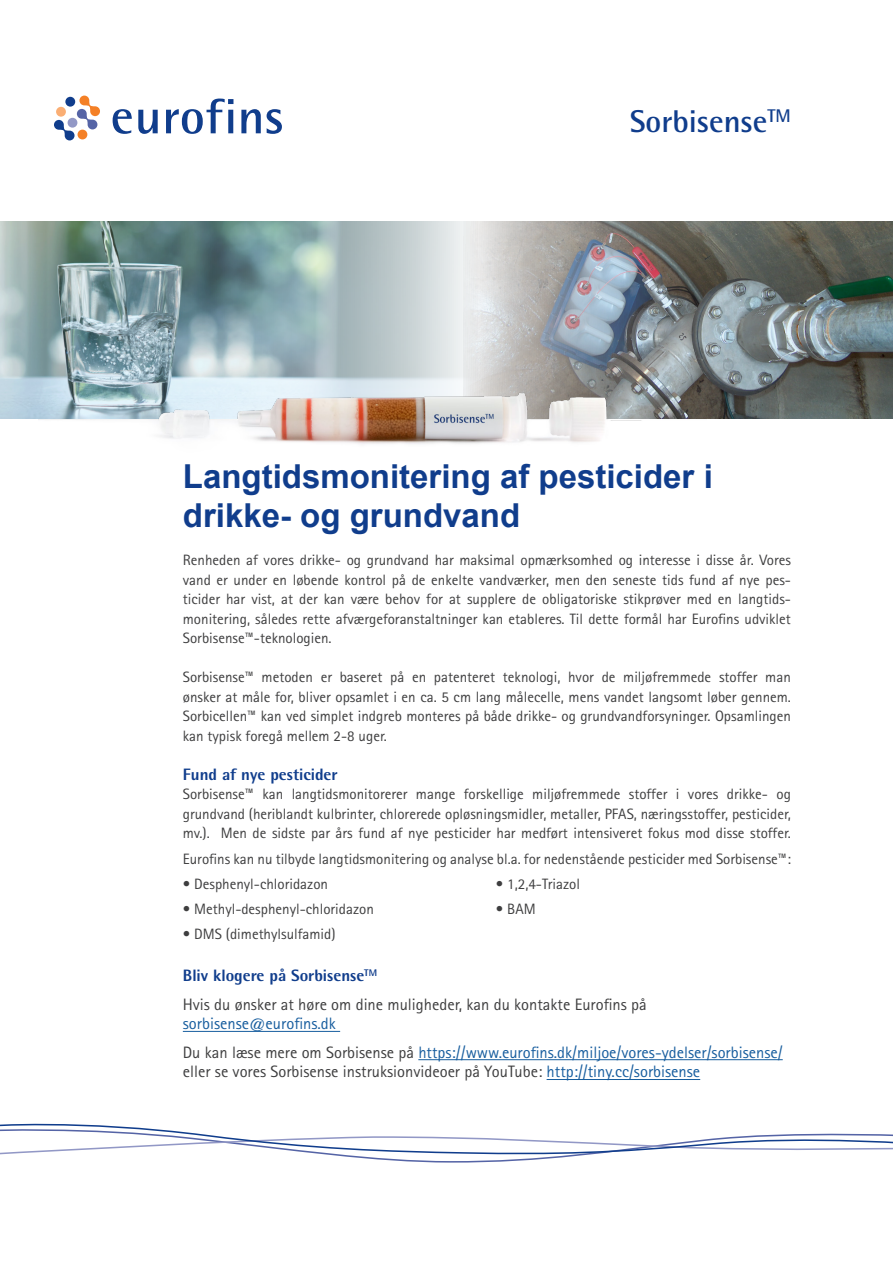
<style>
.page{position:relative;width:893px;height:1263px;background:#fff}
.page>*{position:absolute;margin:0;border:0;box-sizing:border-box;transform-origin:0 0}
.t1{font:700 33px/39px "Arial";color:#103d8c}
.t2{font:700 31.5px "Rotis Semi Sans Std";color:#103d8c}
.t3{font:16.5px/19.8px "Rotis Sans Serif Std";color:#175d9e}
.t4{font:16.5px/19.8px "Rotis Sans Serif Std";color:#3e3e3f}
.Brødtekst{font:800 16.5px "Rotis Semi Sans Std";color:#103d8c}
.Brødtekst-2{font:15px/19.5px "Rotis Sans Serif Std";color:#3e3e3f;text-align:justify}
.s1{color:#175d9e}
.s2{color:#3e3e3f}
</style>
<div class="page">
<img style="left:478px;top:221px;width:415px;height:197px">
<img style="left:0;top:221px;width:478px;height:197px">
<svg style="left:54px;top:96px;width:46px;height:44px"></svg>
<div style="left:78px;top:130px;width:9px;height:9px;background:#f48026;border-radius:50%"></div>
<div style="left:56px;top:107px;width:10px;height:10px;background:#faae74;border-radius:50%"></div>
<div style="left:65px;top:97px;width:10px;height:10px;background:#103d8c;border-radius:50%"></div>
<svg style="left:113px;top:109px;width:19px;height:25px"></svg>
<svg style="left:138px;top:110px;width:20px;height:24px"></svg>
<svg style="left:166px;top:99px;width:67px;height:35px"></svg>
<svg style="left:241px;top:109px;width:20px;height:24px"></svg>
<svg style="left:267px;top:109px;width:15px;height:25px"></svg>
<svg style="left:0;top:1123px;width:893px;height:40px"></svg>
<img style="left:39px;top:378px;width:667px;height:66px">
<hr style="left:183px;top:1031px;width:157px;height:1px;background:#175d9e">
<hr style="left:418px;top:1059px;width:365px;height:1px;background:#175d9e">
<hr style="left:547px;top:1079px;width:153px;height:1px;background:#175d9e">
<p class="t2" style="left:630px;top:102px;width:163px">Sorbisense<sup>TM</sup></p>
<p class="t1" style="left:183px;top:457px;width:531px">Langtidsmonitering af pesticider i drikke- og grundvand</p>
<p class="Brødtekst-2" style="left:183px;top:550px;width:610px">Renheden af vores drikke- og grundvand har maksimal opmærksomhed og interesse i disse år. Vores vand er under en løbende kontrol på de enkelte vandværker, men den seneste tids fund af nye pes&shy;ticider har vist, at der kan være behov for at supplere de obligatoriske stikprøver med en langtids&shy;monitering, således rette afværgeforanstaltninger kan etableres. Til dette formål har Eurofins udviklet Sorbisense™-teknologien.</p>
<p class="Brødtekst-2" style="left:183px;top:667px;width:610px">Sorbisense™ metoden er baseret på en patenteret teknologi, hvor de miljøfremmede stoffer man ønsker at måle for, bliver opsamlet i en ca. 5 cm lang målecelle, mens vandet langsomt løber gennem.<br>Sorbicellen™ kan ved simplet indgreb monteres på både drikke- og grundvandforsyninger. Opsamlingen kan typisk foregå mellem 2-8 uger.</p>
<p class="Brødtekst" style="left:183px;top:764px;width:156px">Fund af nye pesticider</p>
<p class="Brødtekst-2" style="left:183px;top:784px;width:610px">Sorbisense™ kan langtidsmonitorerer mange forskellige miljøfremmede stoffer i vores drikke- og grundvand (heriblandt kulbrinter, chlorerede opløsningsmidler, metaller, PFAS, næringsstoffer, pesticider, mv.). Men de sidste par års fund af nye pesticider har medført intensiveret fokus mod disse stoffer.</p>
<p class="Brødtekst-2" style="left:183px;top:849px;width:610px">Eurofins kan nu tilbyde langtidsmonitering og analyse bl.a. for nedenstående pesticider med Sorbisense™:</p>
<p class="Brødtekst-2" style="left:183px;top:874px;width:147px">• Desphenyl-chloridazon</p>
<p class="Brødtekst-2" style="left:183px;top:899px;width:193px">• Methyl-desphenyl-chloridazon</p>
<p class="Brødtekst-2" style="left:183px;top:924px;width:154px">• DMS (dimethylsulfamid)</p>
<p class="Brødtekst-2" style="left:496px;top:874px;width:86px">• 1,2,4-Triazol</p>
<p class="Brødtekst-2" style="left:496px;top:899px;width:41px">• BAM</p>
<p class="Brødtekst" style="left:183px;top:965px;width:196px">Bliv klogere på Sorbisense<sup>TM</sup></p>
<p class="t4" style="left:183px;top:994px;width:465px">Hvis du ønsker at høre om dine muligheder, kan du kontakte Eurofins på <span class="s1">sorbisense@eurofins.dk</span></p>
<p class="t3" style="left:183px;top:1042px;width:601px"><span class="s2">Du kan læse mere om Sorbisense på</span> https://www.eurofins.dk/miljoe/vores-ydelser/sorbisense/ <span class="s2">eller se vores Sorbisense instruksionvideoer på YouTube:</span> http://tiny.cc/sorbisense</p>
</div>
